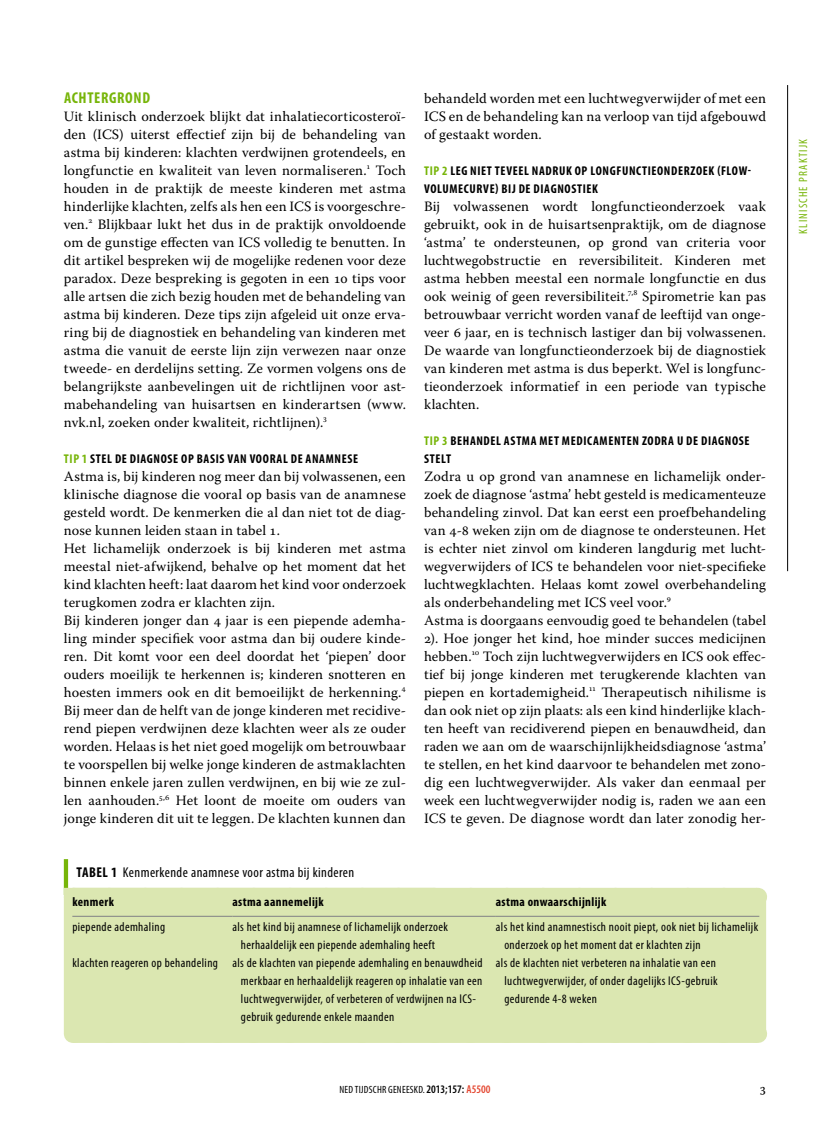
<style>
.page{position:relative;width:830px;height:1127px;background:#fff}
.page>*{position:absolute;margin:0;border:0;box-sizing:border-box;transform-origin:0 0}
.t1{font:700 condensed 15.75px "Myriad Pro";letter-spacing:.04em;color:#77b509}
.t2{font:14.25px/18px "Warnock Pro";letter-spacing:.005em;color:#000;text-align:justify}
.t3{font:condensed 14.25px "Myriad Pro";letter-spacing:.03em;color:#000}
.t4{font:700 condensed 14.25px "Myriad Pro";color:#000}
.t5{font:13.5px "Warnock Pro";color:#000}
.t6{font:condensed 12.75px/18px "Myriad Pro";letter-spacing:.03em;color:#000}
.t7{font:700 condensed 12.75px/18px "Myriad Pro";letter-spacing:.05em;color:#000}
.t8{font:condensed 12px "Myriad Pro";letter-spacing:.1em;color:#77b509}
.t9{font:condensed 10.5px "Myriad Pro";letter-spacing:.02em;color:#000}
.s1{color:#77b509}
.s2{font-weight:700}
.s3{font-weight:600;font-size:11.55px}
.s4{font-weight:600;font-size:11.55px;color:#e44731}
</style>
<div class="page">
<hr style="left:787px;top:85px;width:1px;height:486px;background:#000">
<div style="left:64px;top:896px;width:701px;height:138px;background:#dbe7b1"></div>
<hr style="left:64px;top:859px;width:4px;height:36px;background:#77b509">
<div style="left:73px;top:888px;width:683px;height:18px;background:#dbe7b1"></div>
<svg style="left:756px;top:888px;width:1px;height:18px"></svg>
<div style="left:64px;top:888px;width:370px;height:7px;background:#dbe7b1"></div>
<hr style="left:72px;top:916px;width:160px;height:1px;background:#808184">
<hr style="left:232px;top:916px;width:263px;height:1px;background:#808184">
<hr style="left:495px;top:916px;width:264px;height:1px;background:#808184">
<div style="left:73px;top:1025px;width:683px;height:18px;background:#dbe7b1"></div>
<svg style="left:756px;top:1025px;width:1px;height:18px"></svg>
<p class="t1" style="left:64px;top:89px;width:88px">ACHTERGROND</p>
<p class="t2" style="left:64px;top:107px;width:343px">Uit klinisch onderzoek blijkt dat inhalatiecorticosteroï&shy;den (ICS) uiterst effectief zijn bij de behandeling van astma bij kinderen: klachten verdwijnen grotendeels, en longfunctie en kwaliteit van leven normaliseren.<sup>1</sup> Toch houden in de praktijk de meeste kinderen met astma hinderlijke klachten, zelfs als hen een ICS is voorgeschre&shy;ven.<sup>2</sup> Blijkbaar lukt het dus in de praktijk onvoldoende om de gunstige effecten van ICS volledig te benutten. In dit artikel bespreken wij de mogelijke redenen voor deze paradox. Deze bespreking is gegoten in een 10 tips voor alle artsen die zich bezig houden met de behandeling van astma bij kinderen. Deze tips zijn afgeleid uit onze erva&shy;ring bij de diagnostiek en behandeling van kinderen met astma die vanuit de eerste lijn zijn verwezen naar onze tweede- en derdelijns setting. Ze vormen volgens ons de belangrijkste aanbevelingen uit de richtlijnen voor ast&shy;mabehandeling van huisartsen en kinderartsen (www. nvk.nl, zoeken onder kwaliteit, richtlijnen).<sup>3</sup></p>
<p class="t7" style="left:64px;top:450px;width:295px"><span class="s1">TIP 1</span> STEL DE DIAGNOSE OP BASIS VAN VOORAL DE ANAMNESE</p>
<p class="t2" style="left:64px;top:467px;width:343px;text-align:left">Astma is, bij kinderen nog meer dan bij volwassenen, een klinische diagnose die vooral op basis van de anamnese gesteld wordt. De kenmerken die al dan niet tot de diag&shy;nose kunnen leiden staan in tabel 1.<br>Het lichamelijk onderzoek is bij kinderen met astma meestal niet-afwijkend, behalve op het moment dat het kind klachten heeft: laat daarom het kind voor onderzoek terugkomen zodra er klachten zijn.<br>Bij kinderen jonger dan 4 jaar is een piepende ademha&shy;ling minder specifiek voor astma dan bij oudere kinde&shy;ren. Dit komt voor een deel doordat het ‘piepen’ door ouders moeilijk te herkennen is; kinderen snotteren en hoesten immers ook en dit bemoeilijkt de herkenning.<sup>4<br></sup>Bij meer dan de helft van de jonge kinderen met recidive&shy;rend piepen verdwijnen deze klachten weer als ze ouder worden. Helaas is het niet goed mogelijk om betrouwbaar te voorspellen bij welke jonge kinderen de astmaklachten binnen enkele jaren zullen verdwijnen, en bij wie ze zul&shy;len aanhouden.<sup>5,6</sup> Het loont de moeite om ouders van jonge kinderen dit uit te leggen. De klachten kunnen dan</p>
<p class="t2" style="left:424px;top:89px;width:343px">behandeld worden met een luchtwegverwijder of met een ICS en de behandeling kan na verloop van tijd afgebouwd of gestaakt worden.</p>
<p class="t7" style="left:424px;top:162px;width:328px"><span class="s1">TIP 2</span> LEG NIET TEVEEL NADRUK OP LONGFUNCTIEONDERZOEK (FLOW-<br>VOLUMECURVE) BIJ DE DIAGNOSTIEK</p>
<p class="t2" style="left:424px;top:197px;width:343px">Bij volwassenen wordt longfunctieonderzoek vaak gebruikt, ook in de huisartsenpraktijk, om de diagnose ‘astma’ te ondersteunen, op grond van criteria voor luchtwegobstructie en reversibiliteit. Kinderen met astma hebben meestal een normale longfunctie en dus ook weinig of geen reversibiliteit.<sup>7,8</sup> Spirometrie kan pas betrouwbaar verricht worden vanaf de leeftijd van onge&shy;veer 6 jaar, en is technisch lastiger dan bij volwassenen.<br>De waarde van longfunctieonderzoek bij de diagnostiek van kinderen met astma is dus beperkt. Wel is longfunc&shy;tieonderzoek informatief in een periode van typische klachten.</p>
<p class="t7" style="left:424px;top:432px;width:327px"><span class="s1">TIP 3</span> BEHANDEL ASTMA MET MEDICAMENTEN ZODRA U DE DIAGNOSE<br>STELT</p>
<p class="t2" style="left:424px;top:467px;width:343px;text-align:left">Zodra u op grond van anamnese en lichamelijk onder&shy;zoek de diagnose ‘astma’ hebt gesteld is medicamenteuze behandeling zinvol. Dat kan eerst een proefbehandeling van 4-8 weken zijn om de diagnose te ondersteunen. Het is echter niet zinvol om kinderen langdurig met lucht&shy;wegverwijders of ICS te behandelen voor niet-specifieke luchtwegklachten. Helaas komt zowel overbehandeling als onderbehandeling met ICS veel voor.<sup>9<br></sup>Astma is doorgaans eenvoudig goed te behandelen (tabel 2). Hoe jonger het kind, hoe minder succes medicijnen hebben.<sup>10</sup> Toch zijn luchtwegverwijders en ICS ook effec&shy;tief bij jonge kinderen met terugkerende klachten van piepen en kortademigheid.<sup>11</sup> Therapeutisch nihilisme is dan ook niet op zijn plaats: als een kind hinderlijke klach&shy;ten heeft van recidiverend piepen en benauwdheid, dan raden we aan om de waarschijnlijkheidsdiagnose ‘astma’ te stellen, en het kind daarvoor te behandelen met zono&shy;dig een luchtwegverwijder. Als vaker dan eenmaal per week een luchtwegverwijder nodig is, raden we aan een ICS te geven. De diagnose wordt dan later zonodig her-</p>
<p class="t4" style="left:77px;top:864px;width:13px">TABEL</p>
<p class="t3" style="left:111px;top:865px;width:245px"><span class="s2">1</span> Kenmerkende anamnese voor astma bij kinderen</p>
<p class="t7" style="left:72px;top:892px;width:43px">KENMERK</p>
<p class="t7" style="left:232px;top:892px;width:93px">ASTMA AANNEMELIJK</p>
<p class="t7" style="left:495px;top:892px;width:112px">ASTMA ONWAARSCHIJNLIJK</p>
<p class="t6" style="left:72px;top:918px;width:94px">piepende ademhaling</p>
<p class="t6" style="left:232px;top:918px;width:217px;text-align:center">als het kind bij anamnese of lichamelijk onderzoek herhaaldelijk een piepende ademhaling heeft</p>
<p class="t6" style="left:504px;top:918px;width:255px;text-indent:-9px">als het kind anamnestisch nooit piept, ook niet bij lichamelijk onderzoek op het moment dat er klachten zijn</p>
<p class="t6" style="left:241px;top:954px;width:243px;text-indent:-168px">klachten reageren op behandeling als de klachten van piepende ademhaling en benauwdheid merkbaar en herhaaldelijk reageren op inhalatie van een luchtwegverwijder, of verbeteren of verdwijnen na ICS&shy;gebruik gedurende enkele maanden</p>
<p class="t6" style="left:504px;top:954px;width:215px;text-indent:-9px">als de klachten niet verbeteren na inhalatie van een luchtwegverwijder, of onder dagelijks ICS-gebruik gedurende 4-8 weken</p>
<p class="t9" style="left:339px;top:1084px;width:152px">NED TIJDSCHR GENEESKD. <span class="s3">2013;157:</span> <span class="s4">A5500</span></p>
<p class="t5" style="left:759px;top:1080px;width:8px">3</p>
<p class="t8" style="left:796px;top:234px;width:96px;rotate:-90deg">KLINISCHE PRAKTIJK</p>
</div>
